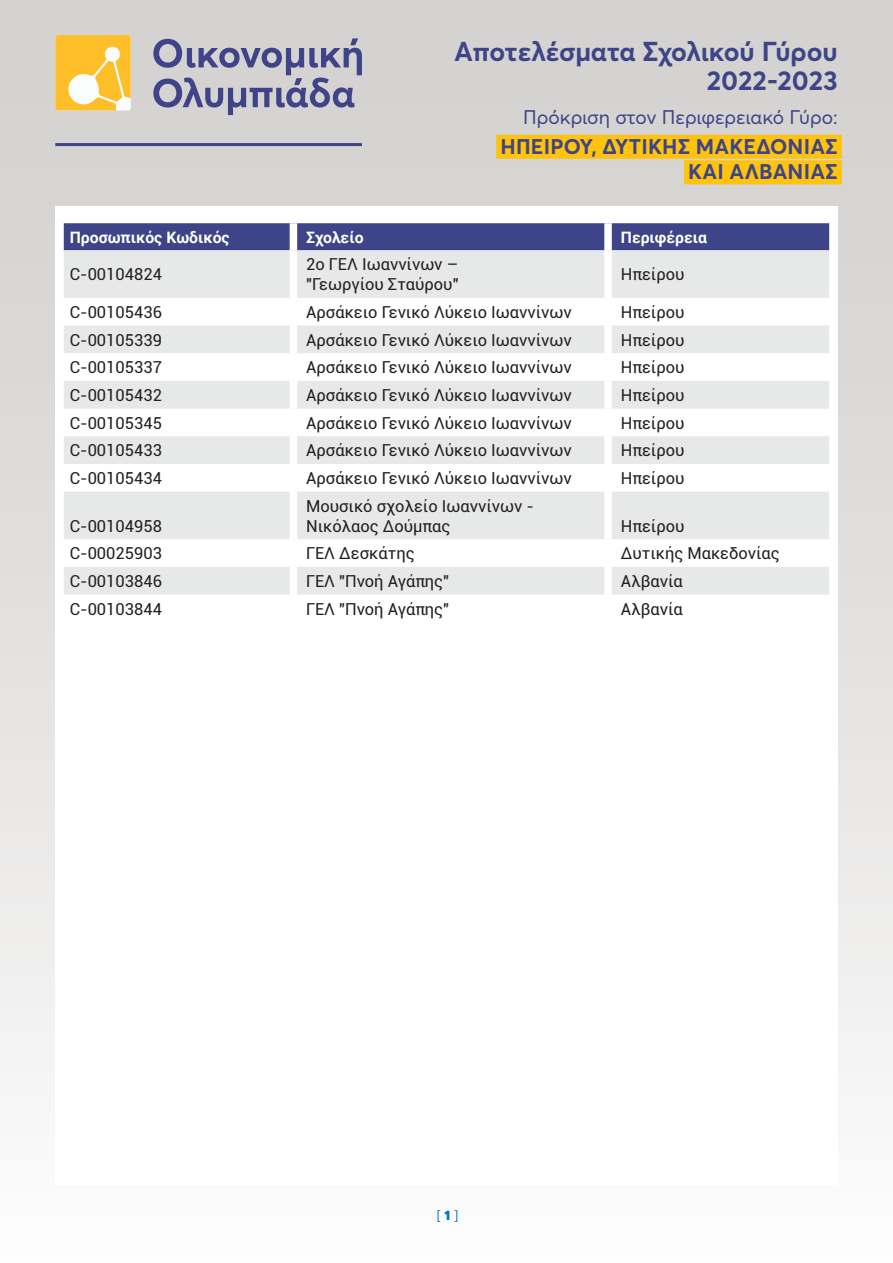
<style>
.page{position:relative;width:893px;height:1263px;background:#fff}
.page>*{position:absolute;margin:0;border:0;box-sizing:border-box;transform-origin:0 0}
.t1{font:700 27px/29.1px "Averta";color:#3d4488;text-align:right}
.t2{font:700 21px/25.5px "Averta";letter-spacing:.01em;color:#3d4488;text-align:right}
.t3{font:19.5px "Averta";letter-spacing:-.005em;color:#3d4488}
.t4{font:16.5px/19.8px "Roboto";color:#231f20}
.t5{font:700 15.75px "Roboto";color:#fff}
.t6{font:13.5px "Averta";color:#0074bc}
.s1{font-weight:900}
</style>
<div class="page">
<div style="left:0;top:0;width:893px;height:1263px;background:linear-gradient(to bottom,#d0cdcb,#fafafa)"></div>
<svg style="left:153px;top:38px;width:209px;height:77px;background:#a7a7ba"></svg>
<svg style="left:55px;top:35px;width:76px;height:76px"></svg>
<div style="left:496px;top:135px;width:346px;height:24px;background:#ffc20d"></div>
<div style="left:684px;top:160px;width:158px;height:24px;background:#ffc20d"></div>
<hr style="left:55px;top:143px;width:307px;height:3px;background:#3d4488">
<div style="left:55px;top:206px;width:783px;height:978px;background:#fff"></div>
<div style="left:64px;top:223px;width:765px;height:27px;background:#3d4488"></div>
<svg style="left:64px;top:250px;width:765px;height:344px;fill:#e7e8e8"></svg>
<div style="left:290px;top:223px;width:7px;height:27px;background:#fff"></div>
<div style="left:604px;top:223px;width:8px;height:27px;background:#fff"></div>
<div style="left:290px;top:250px;width:7px;height:48px;background:#fff"></div>
<div style="left:604px;top:250px;width:8px;height:48px;background:#fff"></div>
<div style="left:290px;top:298px;width:7px;height:28px;background:#fff"></div>
<div style="left:604px;top:298px;width:8px;height:28px;background:#fff"></div>
<div style="left:290px;top:326px;width:7px;height:27px;background:#fff"></div>
<div style="left:604px;top:326px;width:8px;height:27px;background:#fff"></div>
<div style="left:290px;top:353px;width:7px;height:28px;background:#fff"></div>
<div style="left:604px;top:353px;width:8px;height:28px;background:#fff"></div>
<div style="left:290px;top:381px;width:7px;height:28px;background:#fff"></div>
<div style="left:604px;top:381px;width:8px;height:28px;background:#fff"></div>
<div style="left:290px;top:409px;width:7px;height:27px;background:#fff"></div>
<div style="left:604px;top:409px;width:8px;height:27px;background:#fff"></div>
<div style="left:290px;top:436px;width:7px;height:28px;background:#fff"></div>
<div style="left:604px;top:436px;width:8px;height:28px;background:#fff"></div>
<div style="left:290px;top:464px;width:7px;height:28px;background:#fff"></div>
<div style="left:604px;top:464px;width:8px;height:28px;background:#fff"></div>
<div style="left:290px;top:492px;width:7px;height:47px;background:#fff"></div>
<div style="left:604px;top:492px;width:8px;height:47px;background:#fff"></div>
<div style="left:290px;top:539px;width:7px;height:28px;background:#fff"></div>
<div style="left:604px;top:539px;width:8px;height:28px;background:#fff"></div>
<div style="left:290px;top:567px;width:7px;height:27px;background:#fff"></div>
<div style="left:604px;top:567px;width:8px;height:27px;background:#fff"></div>
<h1 class="t1" style="left:454px;top:37px;width:385px">Αποτελέσματα Σχολικού Γύρου<br>2022-2023</h1>
<p class="t3" style="left:523px;top:105px;width:316px">Πρόκριση στον Περιφερειακό Γύρο:</p>
<p class="t2" style="left:500px;top:133px;width:339px">ΗΠΕΙΡΟΥ, ΔΥΤΙΚΗΣ ΜΑΚΕΔΟΝΙΑΣ<br>ΚΑΙ ΑΛΒΑΝΙΑΣ</p>
<p class="t5" style="left:70px;top:226px;width:161px">Προσωπικός Κωδικός</p>
<p class="t5" style="left:306px;top:226px;width:59px">Σχολείο</p>
<p class="t5" style="left:621px;top:226px;width:88px">Περιφέρεια</p>
<p class="t4" style="left:70px;top:264px;width:94px">C-00104824</p>
<p class="t4" style="left:306px;top:254px;width:154px">2ο ΓΕΛ Ιωαννίνων – "Γεωργίου Σταύρου"</p>
<p class="t4" style="left:621px;top:264px;width:65px">Ηπείρου</p>
<p class="t4" style="left:70px;top:301px;width:94px">C-00105436</p>
<p class="t4" style="left:306px;top:301px;width:267px">Αρσάκειο Γενικό Λύκειο Ιωαννίνων</p>
<p class="t4" style="left:621px;top:301px;width:65px">Ηπείρου</p>
<p class="t4" style="left:70px;top:329px;width:94px">C-00105339</p>
<p class="t4" style="left:306px;top:329px;width:267px">Αρσάκειο Γενικό Λύκειο Ιωαννίνων</p>
<p class="t4" style="left:621px;top:329px;width:65px">Ηπείρου</p>
<p class="t4" style="left:70px;top:357px;width:94px">C-00105337</p>
<p class="t4" style="left:306px;top:357px;width:267px">Αρσάκειο Γενικό Λύκειο Ιωαννίνων</p>
<p class="t4" style="left:621px;top:357px;width:65px">Ηπείρου</p>
<p class="t4" style="left:70px;top:385px;width:94px">C-00105432</p>
<p class="t4" style="left:306px;top:385px;width:267px">Αρσάκειο Γενικό Λύκειο Ιωαννίνων</p>
<p class="t4" style="left:621px;top:385px;width:65px">Ηπείρου</p>
<p class="t4" style="left:70px;top:412px;width:94px">C-00105345</p>
<p class="t4" style="left:306px;top:412px;width:267px">Αρσάκειο Γενικό Λύκειο Ιωαννίνων</p>
<p class="t4" style="left:621px;top:412px;width:65px">Ηπείρου</p>
<p class="t4" style="left:70px;top:440px;width:94px">C-00105433</p>
<p class="t4" style="left:306px;top:440px;width:267px">Αρσάκειο Γενικό Λύκειο Ιωαννίνων</p>
<p class="t4" style="left:621px;top:440px;width:65px">Ηπείρου</p>
<p class="t4" style="left:70px;top:468px;width:94px">C-00105434</p>
<p class="t4" style="left:306px;top:468px;width:267px">Αρσάκειο Γενικό Λύκειο Ιωαννίνων</p>
<p class="t4" style="left:621px;top:468px;width:65px">Ηπείρου</p>
<p class="t4" style="left:70px;top:515px;width:94px">C-00104958</p>
<p class="t4" style="left:306px;top:495px;width:229px">Μουσικό σχολείο Ιωαννίνων -<br>Νικόλαος Δούμπας</p>
<p class="t4" style="left:621px;top:515px;width:65px">Ηπείρου</p>
<p class="t4" style="left:70px;top:543px;width:94px">C-00025903</p>
<p class="t4" style="left:306px;top:543px;width:110px">ΓΕΛ Δεσκάτης</p>
<p class="t4" style="left:621px;top:543px;width:160px">Δυτικής Μακεδονίας</p>
<p class="t4" style="left:70px;top:570px;width:94px">C-00103846</p>
<p class="t4" style="left:306px;top:570px;width:144px">ΓΕΛ "Πνοή Αγάπης"</p>
<p class="t4" style="left:621px;top:570px;width:64px">Αλβανία</p>
<p class="t4" style="left:70px;top:598px;width:94px">C-00103844</p>
<p class="t4" style="left:306px;top:598px;width:144px">ΓΕΛ "Πνοή Αγάπης"</p>
<p class="t4" style="left:621px;top:598px;width:64px">Αλβανία</p>
<p class="t6" style="left:437px;top:1207px;width:23px">[ <span class="s1">1</span> ]</p>
</div>
